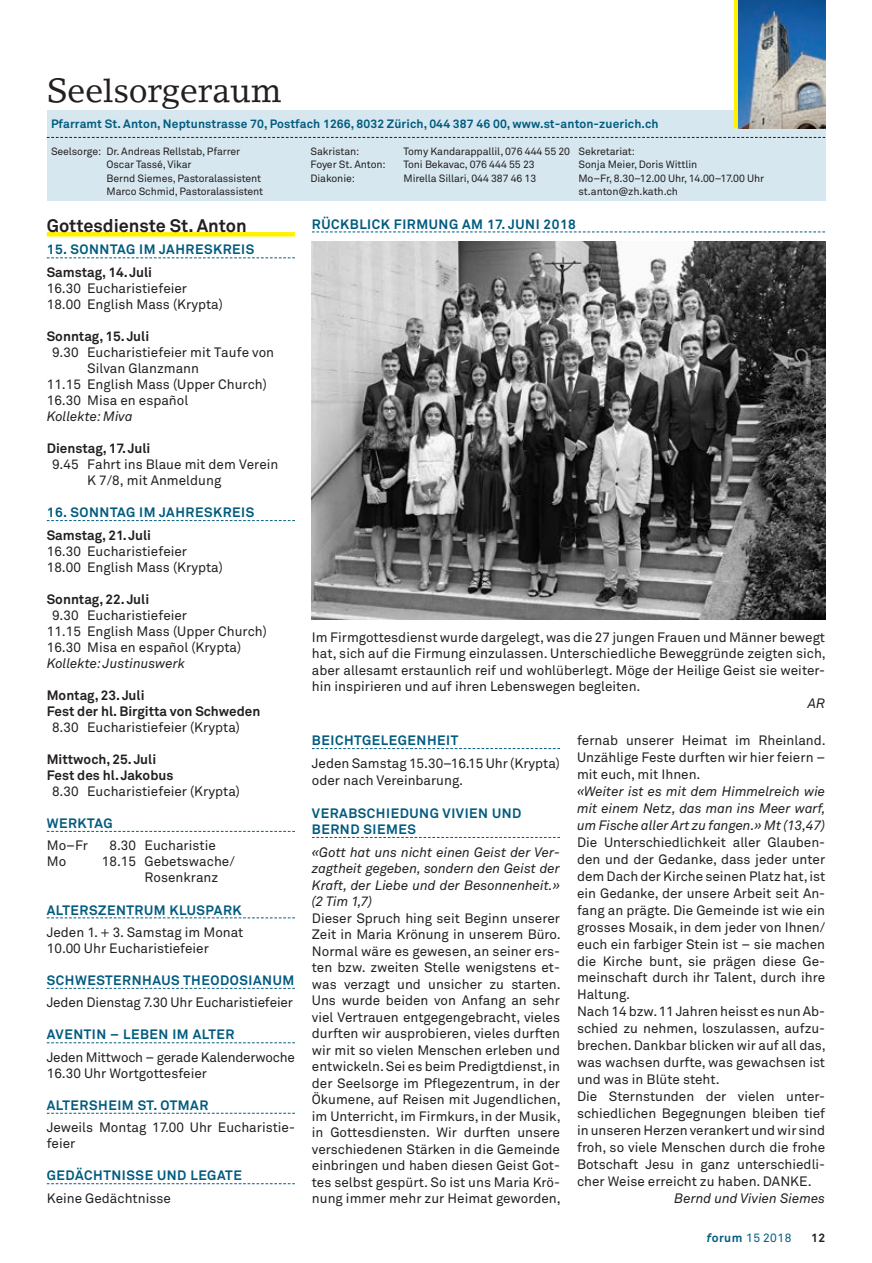
<style>
.page{position:relative;width:872px;height:1263px;background:#fff}
.page>*{position:absolute;margin:0;border:0;box-sizing:border-box;transform-origin:0 0}
.t1{font:33px "Lino Letter";letter-spacing:-.01em;color:#231f20}
.t2{font:700 18px "Akkurat Pro";color:#231f20}
.t3{font:13.5px/17px "Akkurat Pro";color:#231f20}
.t4{font:italic 13.5px/16.5px "Akkurat Pro";letter-spacing:-.005em;color:#231f20;text-align:justify}
.t5{font:700 13.5px/16.5px "Akkurat Pro";letter-spacing:.04em;color:#005b7f}
.t6{font:700 13.5px/16px "Akkurat Pro";color:#231f20}
.t7{font:700 12px "Akkurat Pro";letter-spacing:.01em;color:#005b7f}
.t8{font:12px "Akkurat Pro";letter-spacing:.04em;color:#005b7f}
.t9{font:700 12px "Akkurat Pro";color:#231f20}
.t10{font:10.5px/13.5px "Akkurat Pro";letter-spacing:-.01em;color:#231f20}
.s1{font-weight:700;font-style:italic}
.s2{font-weight:700}
</style>
<div class="page">
<div style="left:47px;top:232px;width:248px;height:5px;background:#fff101"></div>
<svg style="left:47px;top:257px;width:248px;height:1px"></svg>
<svg style="left:47px;top:520px;width:248px;height:1px"></svg>
<svg style="left:47px;top:831px;width:248px;height:1px"></svg>
<svg style="left:47px;top:917px;width:248px;height:1px"></svg>
<svg style="left:47px;top:988px;width:248px;height:1px"></svg>
<svg style="left:47px;top:1042px;width:248px;height:1px"></svg>
<svg style="left:47px;top:1113px;width:248px;height:1px"></svg>
<svg style="left:47px;top:1183px;width:248px;height:1px"></svg>
<svg style="left:312px;top:748px;width:248px;height:1px"></svg>
<svg style="left:312px;top:837px;width:248px;height:1px"></svg>
<div style="left:47px;top:111px;width:778px;height:90px;background:#d6e7ef"></div>
<hr style="left:734px;top:0;width:4px;height:128px;background:#fff101">
<svg style="left:47px;top:137px;width:778px;height:1px"></svg>
<img style="left:738px;top:0;width:87px;height:128px">
<svg style="left:312px;top:231px;width:513px;height:1px"></svg>
<img style="left:312px;top:241px;width:513px;height:379px">
<h1 class="t1" style="left:47px;top:70px;width:236px">Seelsorgeraum</h1>
<p class="t7" style="left:51px;top:117px;width:609px">Pfarramt St. Anton, Neptunstrasse 70, Postfach 1266, 8032 Zürich, 044 387 46 00, www.st-anton-zuerich.ch</p>
<p class="t10" style="left:107px;top:145px;width:158px;text-indent:-56px">Seelsorge: Dr. Andreas Rellstab, Pfarrer<br>Oscar Tassé, Vikar<br>Bernd Siemes, Pastoralassistent<br>Marco Schmid, Pastoralassistent</p>
<p class="t10" style="left:310px;top:145px;width:50px">Sakristan:</p>
<p class="t10" style="left:403px;top:145px;width:168px">Tomy Kandarappallil, 076 444 55 20</p>
<p class="t10" style="left:578px;top:145px;width:187px">Sekretariat:<br>Sonja Meier, Doris Wittlin<br>Mo–Fr, 8.30–12.00 Uhr, 14.00–17.00 Uhr st.anton@zh.kath.ch</p>
<p class="t10" style="left:310px;top:158px;width:77px">Foyer St. Anton:</p>
<p class="t10" style="left:403px;top:158px;width:133px">Toni Bekavac, 076 444 55 23</p>
<p class="t10" style="left:310px;top:172px;width:46px">Diakonie:</p>
<p class="t10" style="left:403px;top:172px;width:134px">Mirella Sillari, 044 387 46 13</p>
<h2 class="t2" style="left:47px;top:214px;width:201px">Gottesdienste St. Anton</h2>
<p class="t5" style="left:47px;top:242px;width:209px">15. SONNTAG IM JAHRESKREIS</p>
<p class="t6" style="left:47px;top:264px;width:107px">Samstag, 14. Juli</p>
<p class="t3" style="left:47px;top:280px;width:178px;line-height:16px">16.30 Eucharistiefeier<br>18.00 English Mass (Krypta)</p>
<p class="t6" style="left:47px;top:328px;width:104px">Sonntag, 15. Juli</p>
<p class="t3" style="left:52px;top:344px;width:224px">9.30 Eucharistiefeier mit Taufe von</p>
<p class="t3" style="left:87px;top:360px;width:113px">Silvan Glanzmann</p>
<p class="t3" style="left:47px;top:376px;width:222px">11.15 English Mass (Upper Church)</p>
<p class="t3" style="left:47px;top:392px;width:143px">16.30 Misa en español</p>
<p class="t4" style="left:47px;top:408px;width:87px">Kollekte: Miva</p>
<p class="t6" style="left:47px;top:440px;width:105px">Dienstag, 17. Juli</p>
<p class="t3" style="left:87px;top:457px;width:193px;line-height:16px;text-indent:-35px">9.45 Fahrt ins Blaue mit dem Verein<br>K 7/8, mit Anmeldung</p>
<p class="t5" style="left:47px;top:504px;width:209px">16. SONNTAG IM JAHRESKREIS</p>
<p class="t6" style="left:47px;top:527px;width:106px">Samstag, 21. Juli</p>
<p class="t3" style="left:47px;top:543px;width:178px;line-height:16px">16.30 Eucharistiefeier<br>18.00 English Mass (Krypta)</p>
<p class="t6" style="left:47px;top:591px;width:104px">Sonntag, 22. Juli</p>
<p class="t3" style="left:47px;top:607px;width:222px;line-height:16px;text-indent:5px">9.30 Eucharistiefeier<br>11.15 English Mass (Upper Church)<br>16.30 Misa en español (Krypta)</p>
<p class="t4" style="left:47px;top:655px;width:140px">Kollekte: Justinuswerk</p>
<p class="t6" style="left:47px;top:687px;width:215px">Montag, 23. Juli<br>Fest der hl. Birgitta von Schweden</p>
<p class="t3" style="left:52px;top:719px;width:189px">8.30 Eucharistiefeier (Krypta)</p>
<p class="t6" style="left:47px;top:751px;width:128px">Mittwoch, 25. Juli<br>Fest des hl. Jakobus</p>
<p class="t3" style="left:52px;top:783px;width:189px">8.30 Eucharistiefeier (Krypta)</p>
<p class="t5" style="left:47px;top:815px;width:67px">WERKTAG</p>
<p class="t3" style="left:47px;top:838px;width:43px">Mo–Fr</p>
<p class="t3" style="left:109px;top:838px;width:108px">8.30 Eucharistie</p>
<p class="t3" style="left:47px;top:854px;width:21px">Mo</p>
<p class="t3" style="left:145px;top:854px;width:92px;line-height:16px;text-indent:-43px">18.15 Gebetswache/<br>Rosenkranz</p>
<p class="t5" style="left:47px;top:902px;width:196px">ALTERSZENTRUM KLUSPARK</p>
<p class="t3" style="left:47px;top:924px;width:198px;line-height:16px">Jeden 1. + 3. Samstag im Monat<br>10.00 Uhr Eucharistiefeier</p>
<p class="t5" style="left:47px;top:972px;width:249px">SCHWESTERNHAUS THEODOSIANUM</p>
<p class="t3" style="left:47px;top:994px;width:248px">Jeden Dienstag 7.30 Uhr Eucharistiefeier</p>
<p class="t5" style="left:47px;top:1026px;width:189px">AVENTIN – LEBEN IM ALTER</p>
<p class="t3" style="left:47px;top:1049px;width:250px;line-height:16px">Jeden Mittwoch – gerade Kalenderwoche<br>16.30 Uhr Wortgottesfeier</p>
<p class="t5" style="left:47px;top:1097px;width:163px">ALTERSHEIM ST. OTMAR</p>
<p class="t3" style="left:47px;top:1120px;width:250px;line-height:16px">Jeweils Montag 17.00 Uhr Eucharistie&shy;feier</p>
<p class="t5" style="left:47px;top:1167px;width:197px">GEDÄCHTNISSE UND LEGATE</p>
<p class="t3" style="left:47px;top:1190px;width:126px">Keine Gedächtnisse</p>
<p class="t5" style="left:312px;top:216px;width:265px">RÜCKBLICK FIRMUNG AM 17. JUNI 2018</p>
<p class="t3" style="left:312px;top:629px;width:515px;line-height:16.5px;text-align:justify">Im Firmgottesdienst wurde dargelegt, was die 27 jungen Frauen und Männer bewegt hat, sich auf die Firmung einzulassen. Unterschiedliche Beweggründe zeigten sich, aber allesamt erstaunlich reif und wohlüberlegt. Möge der Heilige Geist sie weiter&shy;hin inspirieren und auf ihren Lebenswegen begleiten.</p>
<p class="t4" style="left:808px;top:695px;width:19px">AR</p>
<p class="t5" style="left:312px;top:732px;width:148px">BEICHTGELEGENHEIT</p>
<p class="t3" style="left:312px;top:755px;width:250px;line-height:16.5px">Jeden Samstag 15.30–16.15 Uhr (Krypta) oder nach Vereinbarung.</p>
<p class="t5" style="left:312px;top:805px;width:211px">VERABSCHIEDUNG VIVIEN UND<br>BERND SIEMES</p>
<p class="t4" style="left:312px;top:844px;width:250px">«Gott hat uns nicht einen Geist der Ver&shy;zagtheit gegeben, sondern den Geist der Kraft, der Liebe und der Besonnenheit.» (2 Tim 1,7)</p>
<p class="t3" style="left:312px;top:910px;width:250px;line-height:16.5px;text-align:justify">Dieser Spruch hing seit Beginn unserer Zeit in Maria Krönung in unserem Büro.<br>Normal wäre es gewesen, an seiner ers&shy;ten bzw. zweiten Stelle wenigstens et&shy;was verzagt und unsicher zu starten.<br>Uns wurde beiden von Anfang an sehr viel Vertrauen entgegengebracht, vieles durften wir ausprobieren, vieles durften wir mit so vielen Menschen erleben und entwickeln. Sei es beim Predigtdienst, in der Seelsorge im Pflegezentrum, in der Ökumene, auf Reisen mit Jugendlichen, im Unterricht, im Firmkurs, in der Musik, in Gottesdiensten. Wir durften unsere verschiedenen Stärken in die Gemeinde einbringen und haben diesen Geist Got&shy;tes selbst gespürt. So ist uns Maria Krö&shy;nung immer mehr zur Heimat geworden,</p>
<p class="t3" style="left:577px;top:732px;width:250px;text-align:justify">fernab unserer Heimat im Rheinland.<br>Unzählige Feste durften wir hier feiern – mit euch, mit Ihnen.</p>
<p class="t4" style="left:577px;top:783px;width:250px;line-height:17px">«Weiter ist es mit dem Himmelreich wie mit einem Netz, das man ins Meer warf, um Fische aller Art zu fangen.» Mt (13,47)</p>
<p class="t3" style="left:577px;top:834px;width:250px">Die Unterschiedlichkeit aller Glauben&shy;den und der Gedanke, dass jeder unter dem Dach der Kirche seinen Platz hat, ist ein Gedanke, der unsere Arbeit seit An&shy;fang an prägte. Die Gemeinde ist wie ein grosses Mosaik, in dem jeder von Ihnen/ euch ein farbiger Stein ist – sie machen die Kirche bunt, sie prägen diese Ge&shy;meinschaft durch ihr Talent, durch ihre Haltung.<br>Nach 14 bzw. 11 Jahren heisst es nun Ab&shy;schied zu nehmen, loszulassen, aufzu&shy;brechen. Dankbar blicken wir auf all das, was wachsen durfte, was gewachsen ist und was in Blüte steht.<br>Die Sternstunden der vielen unter&shy;schiedlichen Begegnungen bleiben tief in unseren Herzen verankert und wir sind froh, so viele Menschen durch die frohe Botschaft Jesu in ganz unterschiedli&shy;cher Weise erreicht zu haben. DANKE.</p>
<p class="t4" style="left:674px;top:1190px;width:152px">Bernd und Vivien Siemes</p>
<p class="t8" style="left:707px;top:1231px;width:86px"><span class="s1">f</span><span class="s2">orum</span> 15 2018</p>
<p class="t9" style="left:811px;top:1231px;width:16px">12</p>
</div>
